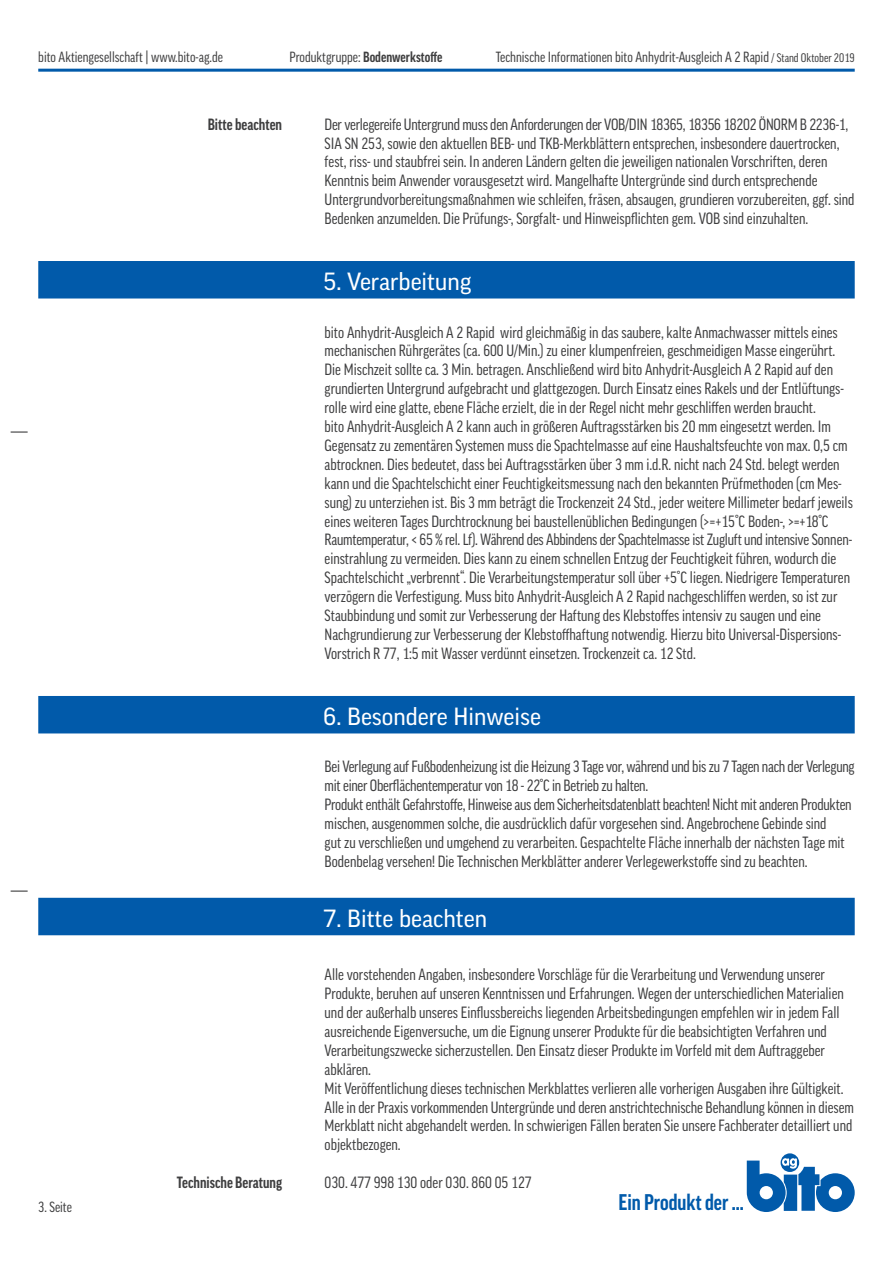
<style>
.page{position:relative;width:893px;height:1263px;background:#fff}
.page>*{position:absolute;margin:0;border:0;box-sizing:border-box;transform-origin:0 0}
.blauer_Balken{font:24px "Good Pro";color:#fff}
.t1{font:700 condensed 21.9px "Good Pro";color:#015aaa}
.Inhalt{font:condensed 15.75px/18.9px "Good Pro";color:#3e3e3f}
.Auflistung{font:700 condensed 15.75px "Good Pro";color:#3e3e3f}
.t2{font:condensed 14.25px "Good Pro";color:#3e3e3f}
.t3{font:700 condensed 14.25px "Good Pro";color:#3e3e3f}
.s1{font-weight:400}
.s2{font-size:12px}
</style>
<div class="page">
<hr style="left:38px;top:69px;width:817px;height:3px;background:#015aaa">
<svg style="left:11px;top:431px;width:17px;height:2px"></svg>
<svg style="left:11px;top:890px;width:17px;height:2px"></svg>
<svg style="left:781px;top:1153px;width:18px;height:19px"></svg>
<svg style="left:747px;top:1158px;width:108px;height:54px"></svg>
<div style="left:38px;top:696px;width:817px;height:37px;background:#015aaa"></div>
<div style="left:38px;top:261px;width:817px;height:37px;background:#015aaa"></div>
<div style="left:38px;top:898px;width:817px;height:37px;background:#015aaa"></div>
<p class="t2" style="left:38px;top:49px;width:186px">bito Aktiengesellschaft | www.bito-ag.de</p>
<p class="t3" style="left:290px;top:49px;width:154px"><span class="s1">Produktgruppe:</span> Bodenwerkstoffe</p>
<p class="t2" style="left:496px;top:49px;width:361px">Technische Informationen bito Anhydrit-Ausgleich A 2 Rapid <span class="s2">/ Stand Oktober 2019</span></p>
<p class="Auflistung" style="left:208px;top:115px;width:76px">Bitte beachten</p>
<p class="Auflistung" style="left:177px;top:1174px;width:107px">Technische Beratung</p>
<p class="Inhalt" style="left:325px;top:115px;width:531px">Der verlegereife Untergrund muss den Anforderungen der VOB/DIN 18365, 18356 18202 ÖNORM B 2236-1, SIA SN 253, sowie den aktuellen BEB- und TKB-Merkblättern entsprechen, insbesondere dauertrocken, fest, riss- und staubfrei sein. In anderen Ländern gelten die jeweiligen nationalen Vorschriften, deren Kenntnis beim Anwender vorausgesetzt wird. Mangelhafte Untergründe sind durch entsprechende Untergrundvorbereitungsmaßnahmen wie schleifen, fräsen, absaugen, grundieren vorzubereiten, ggf. sind Bedenken anzumelden. Die Prüfungs-, Sorgfalt- und Hinweispflichten gem. VOB sind einzuhalten.</p>
<p class="blauer_Balken" style="left:323px;top:268px;width:150px">5. Verarbeitung</p>
<p class="Inhalt" style="left:325px;top:322px;width:530px">bito Anhydrit-Ausgleich A 2 Rapid wird gleichmäßig in das saubere, kalte Anmachwasser mittels eines mechanischen Rührgerätes (ca. 600 U/Min.) zu einer klumpenfreien, geschmeidigen Masse eingerührt.<br>Die Mischzeit sollte ca. 3 Min. betragen. Anschließend wird bito Anhydrit-Ausgleich A 2 Rapid auf den grundierten Untergrund aufgebracht und glattgezogen. Durch Einsatz eines Rakels und der Entlüftungs&shy;rolle wird eine glatte, ebene Fläche erzielt, die in der Regel nicht mehr geschliffen werden braucht.<br>bito Anhydrit-Ausgleich A 2 kann auch in größeren Auftragsstärken bis 20 mm eingesetzt werden. Im Gegensatz zu zementären Systemen muss die Spachtelmasse auf eine Haushaltsfeuchte von max. 0,5 cm abtrocknen. Dies bedeutet, dass bei Auftragsstärken über 3 mm i.d.R. nicht nach 24 Std. belegt werden kann und die Spachtelschicht einer Feuchtigkeitsmessung nach den bekannten Prüfmethoden (cm Mes&shy;sung) zu unterziehen ist. Bis 3 mm beträgt die Trockenzeit 24 Std., jeder weitere Millimeter bedarf jeweils eines weiteren Tages Durchtrocknung bei baustellenüblichen Bedingungen (&gt;=+15°C Boden-, &gt;=+18°C Raumtemperatur, &lt; 65 % rel. Lf). Während des Abbindens der Spachtelmasse ist Zugluft und intensive Sonnen&shy;einstrahlung zu vermeiden. Dies kann zu einem schnellen Entzug der Feuchtigkeit führen, wodurch die Spachtelschicht „verbrennt“. Die Verarbeitungstemperatur soll über +5°C liegen. Niedrigere Temperaturen verzögern die Verfestigung. Muss bito Anhydrit-Ausgleich A 2 Rapid nachgeschliffen werden, so ist zur Staubbindung und somit zur Verbesserung der Haftung des Klebstoffes intensiv zu saugen und eine Nachgrundierung zur Verbesserung der Klebstoffhaftung notwendig. Hierzu bito Universal-Dispersions-Vorstrich R 77, 1:5 mit Wasser verdünnt einsetzen. Trockenzeit ca. 12 Std.</p>
<p class="blauer_Balken" style="left:323px;top:703px;width:219px">6. Besondere Hinweise</p>
<p class="Inhalt" style="left:325px;top:757px;width:532px">Bei Verlegung auf Fußbodenheizung ist die Heizung 3 Tage vor, während und bis zu 7 Tagen nach der Verlegung mit einer Oberflächentemperatur von 18 - 22°C in Betrieb zu halten.</p>
<p class="Inhalt" style="left:325px;top:795px;width:528px">Produkt enthält Gefahrstoffe, Hinweise aus dem Sicherheitsdatenblatt beachten! Nicht mit anderen Produkten mischen, ausgenommen solche, die ausdrücklich dafür vorgesehen sind. Angebrochene Gebinde sind<br>gut zu verschließen und umgehend zu verarbeiten. Gespachtelte Fläche innerhalb der nächsten Tage mit Bodenbelag versehen! Die Technischen Merkblätter anderer Verlegewerkstoffe sind zu beachten.</p>
<p class="blauer_Balken" style="left:323px;top:904px;width:165px">7. Bitte beachten</p>
<p class="Inhalt" style="left:325px;top:965px;width:521px">Alle vorstehenden Angaben, insbesondere Vorschläge für die Verarbeitung und Verwendung unserer Produkte, beruhen auf unseren Kenntnissen und Erfahrungen. Wegen der unterschiedlichen Materialien und der außerhalb unseres Einflussbereichs liegenden Arbeitsbedingungen empfehlen wir in jedem Fall ausreichende Eigenversuche, um die Eignung unserer Produkte für die beabsichtigten Verfahren und Verarbeitungszwecke sicherzustellen. Den Einsatz dieser Produkte im Vorfeld mit dem Auftraggeber abklären.</p>
<p class="Inhalt" style="left:325px;top:1078px;width:520px">Mit Veröffentlichung dieses technischen Merkblattes verlieren alle vorherigen Ausgaben ihre Gültigkeit.</p>
<p class="Inhalt" style="left:325px;top:1097px;width:531px;text-align:justify">Alle in der Praxis vorkommenden Untergründe und deren anstrichtechnische Behandlung können in diesem Merkblatt nicht abgehandelt werden. In schwierigen Fällen beraten Sie unsere Fachberater detailliert und objektbezogen.</p>
<p class="Inhalt" style="left:325px;top:1173px;width:209px">030. 477 998 130 oder 030. 860 05 127</p>
<p class="t2" style="left:38px;top:1199px;width:35px">3. Seite</p>
<h2 class="t1" style="left:618px;top:1190px;width:127px">Ein Produkt der ...</h2>
</div>
